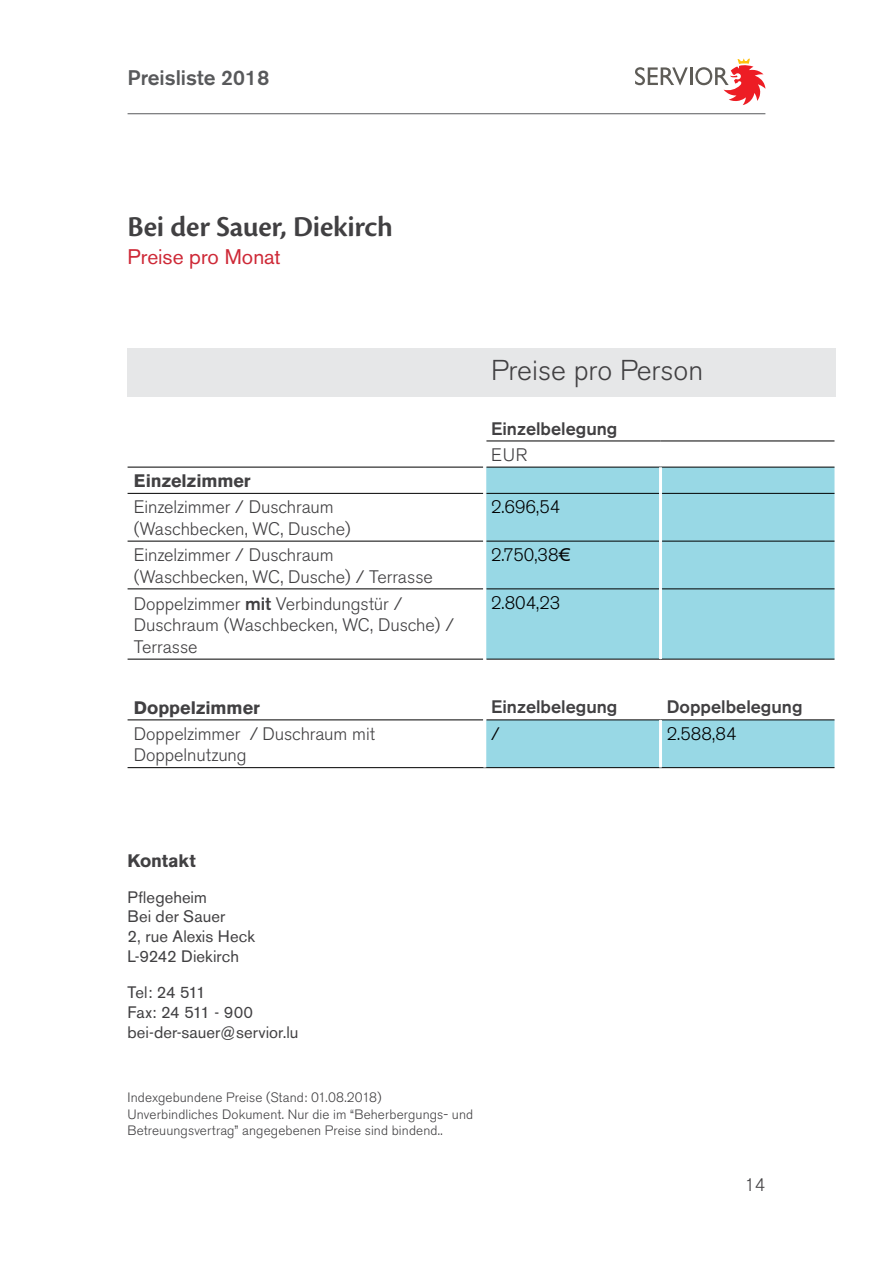
<style>
.page{position:relative;width:893px;height:1263px;background:#fff}
.page>*{position:absolute;margin:0;border:0;box-sizing:border-box;transform-origin:0 0}
.t1{font:600 30px "Cronos Pro";letter-spacing:-.01em;color:#414042}
.t2{font:300 28.5px "Akzidenz Grotesk BE";color:#414042}
.t3{font:500 21px "Akzidenz Grotesk BE";color:#58595b}
.t4{font:21px "Akzidenz Grotesk BE";color:#ce2937}
.t5{font:300 18px/21.6px "Akzidenz Grotesk BE";letter-spacing:-.005em;color:#414042}
.t6{font:500 18px "Akzidenz Grotesk BE";color:#414042}
.t7{font:300 18px "Akzidenz Grotesk BE";letter-spacing:-.005em;color:#000}
.t8{font:700 18px "Akzidenz Grotesk BE";letter-spacing:-.005em;color:#414042}
.t9{font:16.5px/19.8px "Akzidenz Grotesk BE";letter-spacing:.005em;color:#414042}
.t10{font:300 13.5px/16.2px "Akzidenz Grotesk BE";letter-spacing:.01em;color:#414042}
.s1{font-weight:500}
</style>
<div class="page">
<svg style="left:635px;top:67px;width:53px;height:18px"></svg>
<hr style="left:690px;top:67px;width:3px;height:18px;background:#5e5c57">
<svg style="left:695px;top:58px;width:70px;height:47px"></svg>
<hr style="left:128px;top:113px;width:637px;height:1px;background:#58595b">
<div style="left:486px;top:468px;width:348px;height:299px;background:#98d8e5"></div>
<svg style="left:486px;top:660px;width:348px;height:60px"></svg>
<hr style="left:486px;top:441px;width:174px;height:1px;background:#000">
<hr style="left:660px;top:441px;width:174px;height:1px;background:#000">
<hr style="left:128px;top:467px;width:355px;height:1px;background:#000">
<hr style="left:486px;top:467px;width:174px;height:1px;background:#000">
<hr style="left:660px;top:467px;width:174px;height:1px;background:#000">
<hr style="left:128px;top:493px;width:355px;height:1px;background:#000">
<hr style="left:486px;top:493px;width:173px;height:1px;background:#000">
<hr style="left:662px;top:493px;width:172px;height:1px;background:#000">
<hr style="left:128px;top:541px;width:355px;height:1px;background:#000">
<hr style="left:486px;top:541px;width:173px;height:1px;background:#000">
<hr style="left:662px;top:541px;width:172px;height:1px;background:#000">
<hr style="left:128px;top:589px;width:355px;height:1px;background:#000">
<hr style="left:486px;top:589px;width:173px;height:1px;background:#000">
<hr style="left:662px;top:589px;width:172px;height:1px;background:#000">
<hr style="left:128px;top:659px;width:355px;height:1px;background:#000">
<hr style="left:486px;top:659px;width:174px;height:1px;background:#000">
<hr style="left:660px;top:659px;width:174px;height:1px;background:#000">
<hr style="left:128px;top:720px;width:355px;height:1px;background:#000">
<hr style="left:486px;top:720px;width:174px;height:1px;background:#000">
<hr style="left:660px;top:720px;width:174px;height:1px;background:#000">
<hr style="left:128px;top:767px;width:357px;height:1px;background:#000">
<hr style="left:485px;top:767px;width:175px;height:1px;background:#000">
<hr style="left:660px;top:767px;width:174px;height:1px;background:#000">
<hr style="left:659px;top:467px;width:3px;height:26px;background:#fff">
<hr style="left:659px;top:493px;width:3px;height:48px;background:#fff">
<hr style="left:659px;top:541px;width:3px;height:48px;background:#fff">
<hr style="left:659px;top:589px;width:3px;height:70px;background:#fff">
<hr style="left:659px;top:720px;width:3px;height:47px;background:#fff">
<div style="left:128px;top:348px;width:708px;height:48px;background:#e6e7e8"></div>
<p class="t3" style="left:128px;top:65px;width:143px">Preisliste 2018</p>
<h1 class="t1" style="left:128px;top:209px;width:267px">Bei der Sauer, Diekirch</h1>
<p class="t4" style="left:128px;top:244px;width:155px">Preise pro Monat</p>
<h2 class="t2" style="left:491px;top:354px;width:214px">Preise pro Person</h2>
<p class="t6" style="left:491px;top:417px;width:128px">Einzelbelegung</p>
<p class="t5" style="left:491px;top:444px;width:38px">EUR</p>
<p class="t8" style="left:134px;top:470px;width:118px">Einzelzimmer</p>
<p class="t5" style="left:134px;top:496px;width:218px">Einzelzimmer / Duschraum (Waschbecken, WC, Dusche)</p>
<p class="t7" style="left:491px;top:497px;width:71px">2.696,54</p>
<p class="t5" style="left:134px;top:544px;width:300px">Einzelzimmer / Duschraum (Waschbecken, WC, Dusche) / Terrasse</p>
<p class="t7" style="left:491px;top:545px;width:74px">2.750,38€</p>
<p class="t5" style="left:134px;top:593px;width:322px">Doppelzimmer <span class="s1">mit</span> Verbindungstür /<br>Duschraum (Waschbecken, WC, Dusche) /<br>Terrasse</p>
<p class="t7" style="left:491px;top:592px;width:71px">2.804,23</p>
<p class="t8" style="left:134px;top:697px;width:127px">Doppelzimmer</p>
<p class="t6" style="left:491px;top:696px;width:128px">Einzelbelegung</p>
<p class="t6" style="left:667px;top:696px;width:137px">Doppelbelegung</p>
<p class="t5" style="left:134px;top:723px;width:242px">Doppelzimmer / Duschraum mit<br>Doppelnutzung</p>
<p class="t7" style="left:491px;top:723px;width:10px">/</p>
<p class="t7" style="left:667px;top:723px;width:71px">2.588,84</p>
<p class="t8" style="left:128px;top:850px;width:70px">Kontakt</p>
<p class="t9" style="left:128px;top:887px;width:129px">Pflegeheim<br>Bei der Sauer<br>2, rue Alexis Heck<br>L-9242 Diekirch</p>
<p class="t9" style="left:128px;top:982px;width:173px">Tel: 24 511<br>Fax: 24 511 - 900 bei-der-sauer@servior.lu</p>
<p class="t10" style="left:128px;top:1090px;width:347px">Indexgebundene Preise (Stand: 01.08.2018)<br>Unverbindliches Dokument. Nur die im “Beherbergungs- und<br>Betreuungsvertrag” angegebenen Preise sind bindend..</p>
<p class="t5" style="left:744px;top:1175px;width:22px">14</p>
</div>
